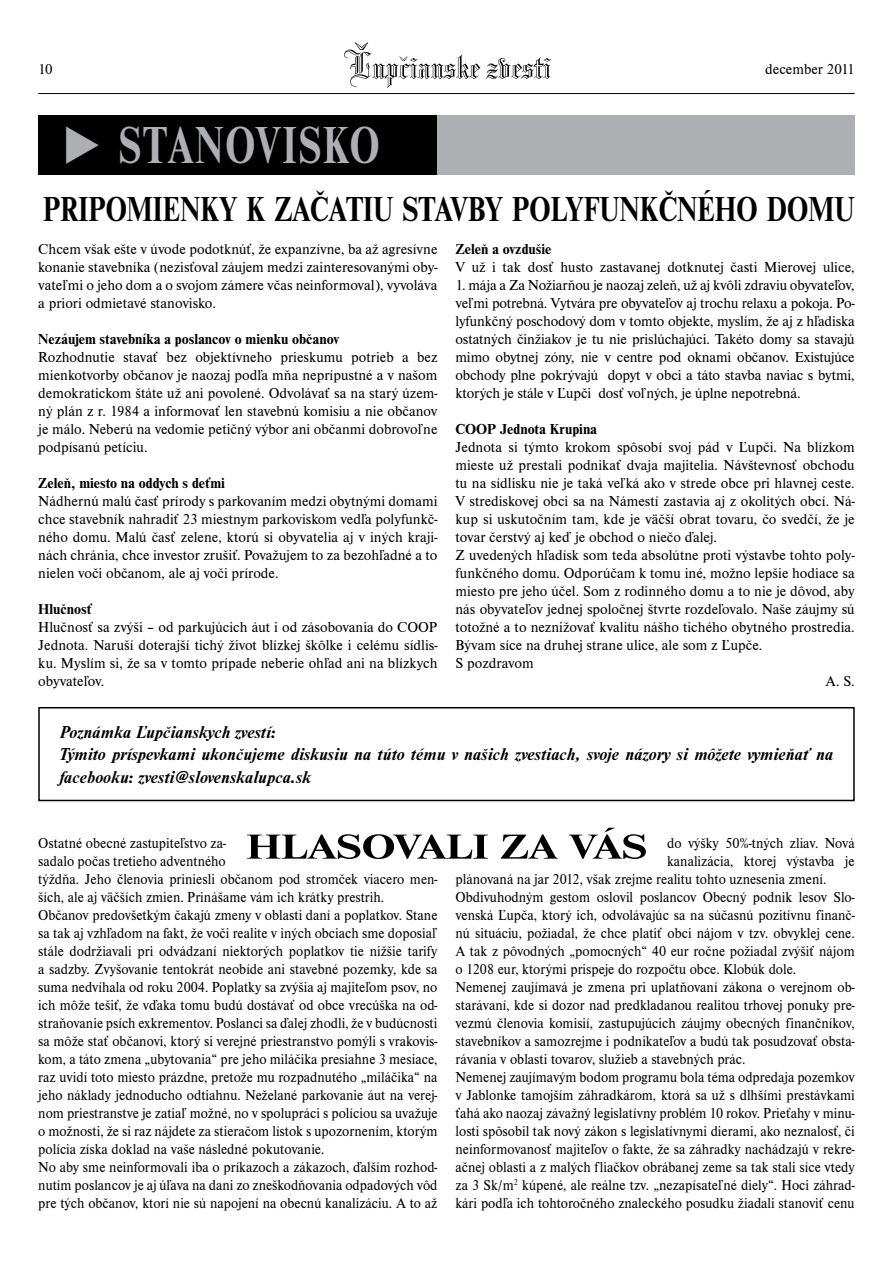
<style>
.page{position:relative;width:893px;height:1263px;background:#fff}
.page>*{position:absolute;margin:0;border:0;box-sizing:border-box;transform-origin:0 0}
.t1{font:700 54px "Nimbus Rom DEE";letter-spacing:.05em;color:#adafb2;scale:.75 1}
.t2{font:700 36px "Nimbus Rom DEE";color:#000;scale:.8 1}
.t3{font:italic 700 18px/22.5px "Nimbus Rom DEE";color:#000}
.t4{font:15px/18px "Nimbus Rom DEE";color:#000;scale:.95 1}
.t5{font:15px/18px "Nimbus Rom DEE";color:#000;text-align:justify}
.t6{font:700 15px "Nimbus Rom DEE";color:#000}
</style>
<div class="page">
<hr style="left:38px;top:93px;width:817px;height:1px;background:#000">
<svg style="left:344px;top:43px;width:207px;height:45px"></svg>
<div style="left:38px;top:707px;width:817px;height:94px;border:2px solid #000"></div>
<div style="left:38px;top:115px;width:399px;height:59px;background:#000"></div>
<div style="left:437px;top:115px;width:418px;height:59px;background:#adafb2"></div>
<svg style="left:247px;top:828px;width:399px;height:31px"></svg>
<p class="t5" style="left:38px;top:60px;width:16px">10</p>
<p class="t5" style="left:765px;top:60px;width:91px">december 2011</p>
<h1 class="t1" style="left:62px;top:116px;width:424px">◆ Stanovisko</h1>
<h2 class="t2" style="left:43px;top:190px;width:1016px">Pripomienky k začatiu stavby polyfunkčného d omu</h2>
<p class="t6" style="left:455px;top:241px;width:98px">Zeleň a ovzdušie</p>
<p class="t5" style="left:455px;top:258px;width:401px">V už i tak dosť husto zastavanej dotknutej časti Mierovej ulice,</p>
<p class="t5" style="left:455px;top:276px;width:401px">1. mája a Za Nožiarňou je naozaj zeleň, už aj kvôli zdraviu obyvateľov, veľmi potrebná. Vytvára pre obyvateľov aj trochu relaxu a pokoja. Po&shy;lyfunkčný poschodový dom v tomto objekte, myslím, že aj z hľadiska ostatných činžiakov je tu nie prislúchajúci. Takéto domy sa stavajú mimo obytnej zóny, nie v centre pod oknami občanov. Existujúce obchody plne pokrývajú dopyt v obci a táto stavba naviac s bytmi, ktorých je stále v Ľupči dosť voľných, je úplne nepotrebná.</p>
<p class="t6" style="left:455px;top:421px;width:12px">COO</p>
<p class="t6" style="left:487px;top:421px;width:111px">P Jednota Krupina</p>
<p class="t5" style="left:455px;top:438px;width:401px">Jednota si týmto krokom spôsobí svoj pád v Ľupči. Na blízkom</p>
<p class="t5" style="left:455px;top:456px;width:401px">mieste už prestali podnikať dvaja majitelia. Návštevnosť obchodu</p>
<p class="t5" style="left:455px;top:474px;width:401px">tu na sídlisku nie je taká veľká ako v strede obce pri hlavnej ceste.</p>
<p class="t5" style="left:455px;top:492px;width:401px">V strediskovej obci sa na Námestí zastavia aj z okolitých obcí. Ná-</p>
<p class="t5" style="left:455px;top:510px;width:401px">kup si uskutočním tam, kde je väčší obrat tovaru, čo svedčí, že je</p>
<p class="t5" style="left:455px;top:528px;width:263px">tovar čerstvý aj keď je obchod o niečo ďalej.</p>
<p class="t5" style="left:455px;top:546px;width:401px">Z uvedených hľadísk som teda absolútne proti výstavbe tohto poly-</p>
<p class="t5" style="left:455px;top:564px;width:401px">funkčného domu. Odporúčam k tomu iné, možno lepšie hodiace sa</p>
<p class="t5" style="left:455px;top:582px;width:401px">miesto pre jeho účel. Som z rodinného domu a to nie je dôvod, aby</p>
<p class="t5" style="left:455px;top:600px;width:401px">nás obyvateľov jednej spoločnej štvrte rozdeľovalo. Naše záujmy sú</p>
<p class="t5" style="left:455px;top:618px;width:401px">totožné a to neznižovať kvalitu nášho tichého obytného prostredia.</p>
<p class="t5" style="left:455px;top:636px;width:308px">Bývam síce na druhej strane ulice, ale som z Ľupče.</p>
<p class="t5" style="left:455px;top:654px;width:80px">S pozdravom</p>
<p class="t5" style="left:825px;top:672px;width:31px">A. S.</p>
<p class="t5" style="left:38px;top:240px;width:401px">Chcem však ešte v úvode podotknúť, že expanzívne, ba až agresívne konanie stavebníka (nezisťoval záujem medzi zainteresovanými oby&shy;vateľmi o jeho dom a o svojom zámere včas neinformoval), vyvoláva a priori odmietavé stanovisko.</p>
<p class="t6" style="left:38px;top:331px;width:303px">Nezáujem stavebníka a poslancov o mienku občanov</p>
<p class="t5" style="left:38px;top:348px;width:401px">Rozhodnutie stavať bez objektívneho prieskumu potrieb a bez mienkotvorby občanov je naozaj podľa mňa neprípustné a v našom demokratickom štáte už ani povolené. Odvolávať sa na starý územ&shy;ný plán z r. 1984 a informovať len stavebnú komisiu a nie občanov je málo. Neberú na vedomie petičný výbor ani občanmi dobrovoľne podpísanú petíciu.</p>
<p class="t6" style="left:38px;top:475px;width:188px">Zeleň, miesto na oddych s deťmi</p>
<p class="t5" style="left:38px;top:492px;width:401px">Nádhernú malú časť prírody s parkovaním medzi obytnými domami chce stavebník nahradiť 23 miestnym parkoviskom vedľa polyfunkč&shy;ného domu. Malú časť zelene, ktorú si obyvatelia aj v iných kraji&shy;nách chránia, chce investor zrušiť. Považujem to za bezohľadné a to nielen voči občanom, ale aj voči prírode.</p>
<p class="t6" style="left:38px;top:601px;width:56px">Hlučnosť</p>
<p class="t5" style="left:38px;top:618px;width:401px">Hlučnosť sa zvýši – od parkujúcich áut i od zásobovania do COOP Jednota. Naruší doterajší tichý život blízkej škôlke i celému sídlis&shy;ku. Myslím si, že sa v tomto prípade neberie ohľad ani na blízkych obyvateľov.</p>
<p class="t3" style="left:60px;top:721px;width:775px">Poznámka Ľupčianskych zvestí:<br>Týmito príspevkami ukončujeme diskusiu na túto tému v našich zvestiach, svoje názory si môžete vymieňať na facebooku: zvesti@slovenskalupca.sk</p>
<p class="t4" style="left:38px;top:834px;width:422px">Ostatné obecné zastupiteľstvo za-<br>sadalo počas tretieho adventného<br>týždňa. Jeho členovia priniesli občanom pod stromček viacero men&shy;ších, ale aj väčších zmien. Prinášame vám ich krátky prestrih.<br>Občanov predovšetkým čakajú zmeny v oblasti daní a poplatkov. Stane sa tak aj vzhľadom na fakt, že voči realite v iných obciach sme doposiaľ stále dodržiavali pri odvádzaní niektorých poplatkov tie nižšie tarify a sadzby. Zvyšovanie tentokrát neobíde ani stavebné pozemky, kde sa suma nedvíhala od roku 2004. Poplatky sa zvýšia aj majiteľom psov, no ich môže tešiť, že vďaka tomu budú dostávať od obce vrecúška na od&shy;straňovanie psích exkrementov. Poslanci sa ďalej zhodli, že v budúcnosti sa môže stať občanovi, ktorý si verejné priestranstvo pomýli s vrakovis&shy;kom, a táto zmena „ubytovania“ pre jeho miláčika presiahne 3 mesiace, raz uvidí toto miesto prázdne, pretože mu rozpadnutého „miláčika“ na jeho náklady jednoducho odtiahnu. Neželané parkovanie áut na verej&shy;nom priestranstve je zatiaľ možné, no v spolupráci s políciou sa uvažuje o možnosti, že si raz nájdete za stieračom lístok s upozornením, ktorým polícia získa doklad na vaše následné pokutovanie.<br>No aby sme neinformovali iba o príkazoch a zákazoch, ďalším rozhod&shy;nutím poslancov je aj úľava na dani zo zneškodňovania odpadových vôd pre tých občanov, ktorí nie sú napojení na obecnú kanalizáciu. A to až</p>
<p class="t4" style="left:667px;top:834px;width:199px">do výšky 50%-tných zliav. Nová</p>
<p class="t4" style="left:667px;top:852px;width:199px">kanalizácia, ktorej výstavba je</p>
<p class="t4" style="left:455px;top:870px;width:392px">plánovaná na jar 2012, však zrejme realitu tohto uznesenia zmení.</p>
<p class="t4" style="left:455px;top:888px;width:422px">Obdivuhodným gestom oslovil poslancov Obecný podnik lesov Slo-</p>
<p class="t4" style="left:455px;top:906px;width:422px">venská Ľupča, ktorý ich, odvolávajúc sa na súčasnú pozitívnu finanč-</p>
<p class="t4" style="left:455px;top:924px;width:422px">nú situáciu, požiadal, že chce platiť obci nájom v tzv. obvyklej cene.</p>
<p class="t4" style="left:455px;top:942px;width:422px">A tak z pôvodných „pomocných“ 40 eur ročne požiadal zvýšiť nájom</p>
<p class="t4" style="left:455px;top:960px;width:360px">o 1208 eur, ktorými prispeje do rozpočtu obce. Klobúk dole.</p>
<p class="t4" style="left:455px;top:978px;width:422px">Nemenej zaujímavá je zmena pri uplatňovaní zákona o verejnom ob-</p>
<p class="t4" style="left:455px;top:996px;width:422px">starávaní, kde si dozor nad predkladanou realitou trhovej ponuky pre-</p>
<p class="t4" style="left:455px;top:1014px;width:422px">vezmú členovia komisií, zastupujúcich záujmy obecných finančníkov,</p>
<p class="t4" style="left:455px;top:1032px;width:422px">stavebníkov a samozrejme i podnikateľov a budú tak posudzovať obsta-</p>
<p class="t4" style="left:455px;top:1050px;width:307px">rávania v oblasti tovarov, služieb a stavebných prác.</p>
<p class="t4" style="left:455px;top:1068px;width:422px">Nemenej zaujímavým bodom programu bola téma odpredaja pozemkov</p>
<p class="t4" style="left:455px;top:1086px;width:422px">v Jablonke tamojším záhradkárom, ktorá sa už s dlhšími prestávkami</p>
<p class="t4" style="left:455px;top:1104px;width:422px">ťahá ako naozaj závažný legislatívny problém 10 rokov. Prieťahy v minu-</p>
<p class="t4" style="left:455px;top:1122px;width:422px">losti spôsobil tak nový zákon s legislatívnymi dierami, ako neznalosť, či</p>
<p class="t4" style="left:455px;top:1140px;width:422px">neinformovanosť majiteľov o fakte, že sa záhradky nachádzajú v rekre-</p>
<p class="t4" style="left:455px;top:1158px;width:422px">ačnej oblasti a z malých fliačkov obrábanej zeme sa tak stali síce vtedy</p>
<p class="t4" style="left:455px;top:1176px;width:422px">za 3 Sk/m<sup>2</sup> kúpené, ale reálne tzv. „nezapísateľné diely“. Hoci záhrad-</p>
<p class="t4" style="left:455px;top:1194px;width:422px">kári podľa ich tohtoročného znaleckého posudku žiadali stanoviť cenu</p>
</div>
